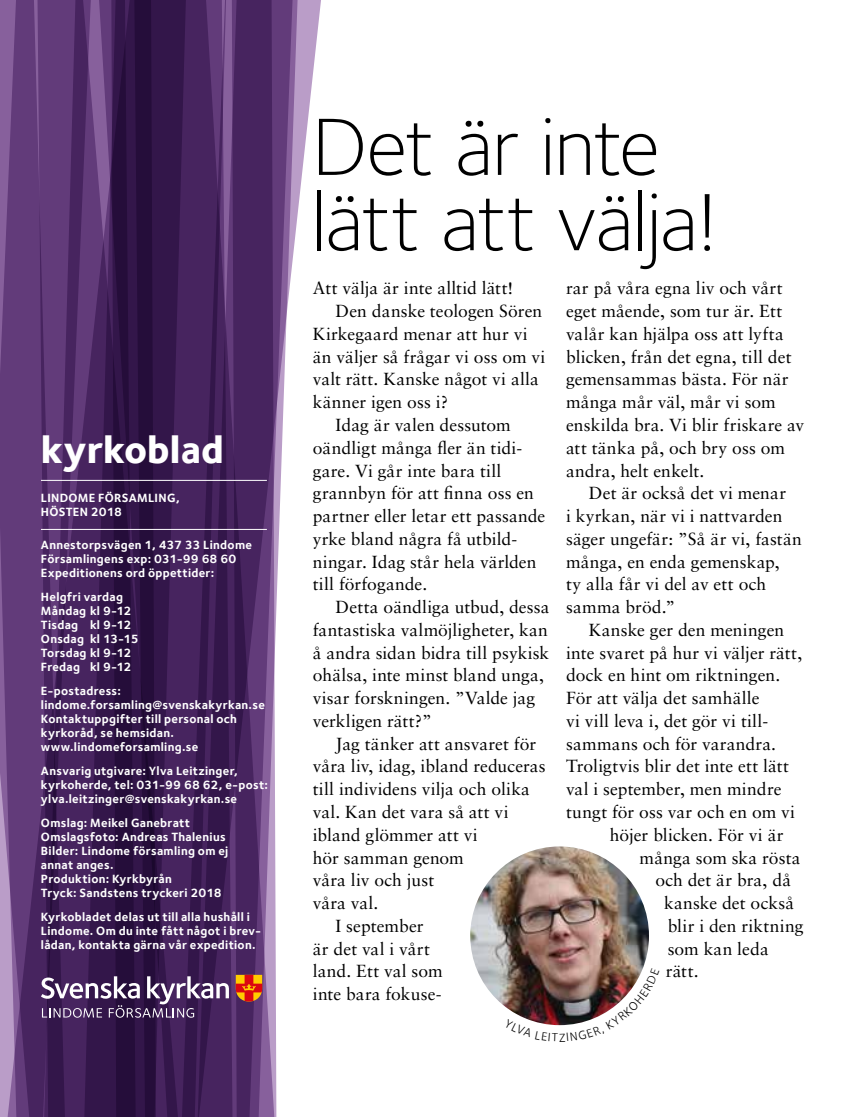
<style>
.page{position:relative;width:864px;height:1117px;background:#fff}
.page>*{position:absolute;margin:0;border:0;box-sizing:border-box;transform-origin:0 0}
.t1{font:84px/75.2px "Foundry Sterling Light OSF";letter-spacing:-.02em;color:#000}
.t2{font:800 38.5px "Foundry Sterling";letter-spacing:.005em;color:#fff}
.t3{font:17.5px/22.8px "Sabon LT Std";letter-spacing:.005em;color:#000}
.t4{font:700 12.25px/14px "Foundry Sterling";letter-spacing:.025em;color:#fff}
</style>
<div class="page">
<svg style="left:298px;top:0;width:23px;height:210px"></svg>
<svg style="left:65px;top:0;width:69px;height:1116px;background:#402157"></svg>
<svg style="left:134px;top:0;width:47px;height:1116px;background:#321649"></svg>
<svg style="left:293px;top:0;width:5px;height:256px"></svg>
<svg style="left:181px;top:0;width:112px;height:1116px;fill:#47245f"></svg>
<svg style="left:0;top:0;width:65px;height:1116px;background:#613b78"></svg>
<svg style="left:232px;top:0;width:44px;height:1116px;background:#593670"></svg>
<hr style="left:41px;top:480px;width:226px;height:1px;background:#fff">
<hr style="left:41px;top:529px;width:226px;height:1px;background:#fff">
<img style="left:470px;top:846px;width:178px;height:178px;border-radius:89px">
<svg style="left:41px;top:976px;width:188px;height:41px;background:#68517a"></svg>
<svg style="left:236px;top:974px;width:26px;height:27px"></svg>
<img style="left:504px;top:968px;width:139px;height:58px">
<h2 class="t2" style="left:41px;top:426px;width:184px">kyrkoblad</h2>
<p class="t4" style="left:41px;top:490px;width:140px">LINDOME FÖRSAMLING,<br>HÖSTEN 2018</p>
<p class="t4" style="left:41px;top:537px;width:212px">Annestorpsvägen 1, 437 33 Lindome<br>Församlingens exp: 031-99 68 60<br>Expeditionens ord öppettider:</p>
<p class="t4" style="left:41px;top:589px;width:99px">Helgfri vardag<br>Måndag kl 9-12<br>Tisdag kl 9-12<br>Onsdag kl 13-15<br>Torsdag kl 9-12<br>Fredag kl 9-12</p>
<p class="t4" style="left:41px;top:683px;width:225px">E-postadress: lindome.forsamling@svenskakyrkan.se<br>Kontaktuppgifter till personal och kyrkoråd, se hemsidan. www.lindomeforsamling.se</p>
<p class="t4" style="left:41px;top:763px;width:228px">Ansvarig utgivare: Ylva Leitzinger, kyrkoherde, tel: 031-99 68 62, e-post: ylva.leitzinger@svenskakyrkan.se</p>
<p class="t4" style="left:41px;top:815px;width:189px">Omslag: Meikel Ganebratt<br>Omslagsfoto: Andreas Thalenius<br>Bilder: Lindome församling om ej annat anges.<br>Produktion: Kyrkbyrån<br>Tryck: Sandstens tryckeri 2018</p>
<p class="t4" style="left:41px;top:909px;width:220px">Kyrkobladet delas ut till alla hushåll i<br>Lindome. Om du inte fått något i brev&shy;lådan, kontakta gärna vår expedition.</p>
<h1 class="t1" style="left:311px;top:108px;width:408px">Det är inte lätt att välja!</h1>
<p class="t3" style="left:313px;top:277px;width:202px">Att välja är inte alltid lätt!</p>
<p class="t3" style="left:335px;top:299px;width:208px">Den danske teologen Sören</p>
<p class="t3" style="left:313px;top:322px;width:216px">Kirkegaard menar att hur vi</p>
<p class="t3" style="left:313px;top:345px;width:234px">än väljer så frågar vi oss om vi</p>
<p class="t3" style="left:313px;top:368px;width:228px">valt rätt. Kanske något vi alla</p>
<p class="t3" style="left:313px;top:390px;width:137px">känner igen oss i?</p>
<p class="t3" style="left:335px;top:413px;width:177px">Idag är valen dessutom</p>
<p class="t3" style="left:313px;top:436px;width:211px">oändligt många fler än tidi-</p>
<p class="t3" style="left:313px;top:459px;width:190px">gare. Vi går inte bara till</p>
<p class="t3" style="left:313px;top:481px;width:223px">grannbyn för att finna oss en</p>
<p class="t3" style="left:313px;top:504px;width:234px">partner eller letar ett passande</p>
<p class="t3" style="left:313px;top:527px;width:206px">yrke bland några få utbild-</p>
<p class="t3" style="left:313px;top:550px;width:225px">ningar. Idag står hela världen</p>
<p class="t3" style="left:313px;top:572px;width:116px">till förfogande.</p>
<p class="t3" style="left:335px;top:595px;width:215px">Detta oändliga utbud, dessa</p>
<p class="t3" style="left:313px;top:618px;width:236px">fantastiska valmöjligheter, kan</p>
<p class="t3" style="left:313px;top:641px;width:238px">å andra sidan bidra till psykisk</p>
<p class="t3" style="left:313px;top:663px;width:232px">ohälsa, inte minst bland unga,</p>
<p class="t3" style="left:313px;top:686px;width:224px">visar forskningen. ”Valde jag</p>
<p class="t3" style="left:313px;top:709px;width:120px">verkligen rätt?”</p>
<p class="t3" style="left:335px;top:732px;width:202px">Jag tänker att ansvaret för</p>
<p class="t3" style="left:313px;top:754px;width:234px">våra liv, idag, ibland reduceras</p>
<p class="t3" style="left:313px;top:777px;width:219px">till individens vilja och olika</p>
<p class="t3" style="left:313px;top:800px;width:197px">val. Kan det vara så att vi</p>
<p class="t3" style="left:313px;top:823px;width:166px">ibland glömmer att vi</p>
<p class="t3" style="left:313px;top:845px;width:152px">hör samman genom</p>
<p class="t3" style="left:313px;top:868px;width:123px">våra liv och just</p>
<p class="t3" style="left:313px;top:891px;width:67px">våra val.</p>
<p class="t3" style="left:335px;top:914px;width:89px">I september</p>
<p class="t3" style="left:313px;top:936px;width:119px">är det val i vårt</p>
<p class="t3" style="left:313px;top:959px;width:131px">land. Ett val som</p>
<p class="t3" style="left:313px;top:982px;width:130px">inte bara fokuse-</p>
<p class="t3" style="left:566px;top:277px;width:239px">rar på våra egna liv och vårt eget mående, som tur är. Ett valår kan hjälpa oss att lyfta blicken, från det egna, till det gemensammas bästa. För när många mår väl, mår vi som enskilda bra. Vi blir friskare av att tänka på, och bry oss om andra, helt enkelt.</p>
<p class="t3" style="left:566px;top:481px;width:237px;text-indent:23px">Det är också det vi menar<br>i kyrkan, när vi i nattvarden säger ungefär: ”Så är vi, fastän många, en enda gemenskap,<br>ty alla får vi del av ett och samma bröd.”</p>
<p class="t3" style="left:588px;top:618px;width:197px">Kanske ger den meningen</p>
<p class="t3" style="left:566px;top:641px;width:238px">inte svaret på hur vi väljer rätt,</p>
<p class="t3" style="left:566px;top:663px;width:215px">dock en hint om riktningen.</p>
<p class="t3" style="left:566px;top:686px;width:195px">För att välja det samhälle</p>
<p class="t3" style="left:566px;top:709px;width:203px">vi vill leva i, det gör vi till-</p>
<p class="t3" style="left:566px;top:732px;width:211px">sammans och för varandra.</p>
<p class="t3" style="left:566px;top:754px;width:224px">Troligtvis blir det inte ett lätt</p>
<p class="t3" style="left:566px;top:777px;width:217px">val i september, men mindre</p>
<p class="t3" style="left:566px;top:800px;width:230px">tungt för oss var och en om vi</p>
<p class="t3" style="left:609px;top:823px;width:175px">höjer blicken. För vi är</p>
<p class="t3" style="left:639px;top:845px;width:162px">många som ska rösta</p>
<p class="t3" style="left:655px;top:868px;width:137px">och det är bra, då</p>
<p class="t3" style="left:664px;top:891px;width:131px">kanske det också</p>
<p class="t3" style="left:667px;top:914px;width:137px">blir i den riktning</p>
<p class="t3" style="left:667px;top:936px;width:103px">som kan leda</p>
<p class="t3" style="left:665px;top:959px;width:34px">rätt.</p>
</div>
